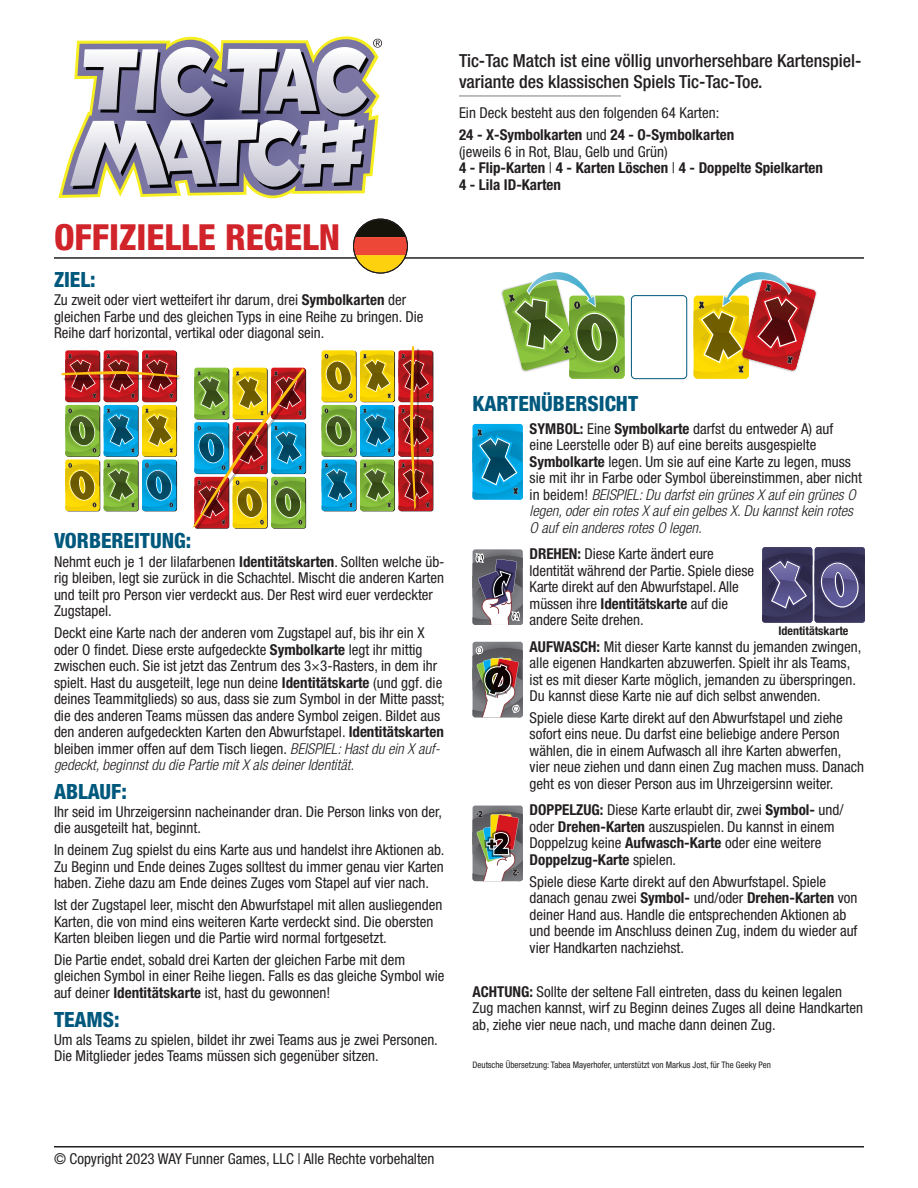
<style>
.page{position:relative;width:918px;height:1188px;background:#fff}
.page>*{position:absolute;margin:0;border:0;box-sizing:border-box;transform-origin:0 0}
.t1{font:800 condensed 36px "Helvetica Neue LT Std";color:#d1232a}
.t2{font:800 condensed 21px "Helvetica Neue LT Std";color:#01587d}
.t3{font:500 condensed 18px/21.6px "Helvetica Neue LT Std";color:#231f20}
.t4{font:condensed 15px/16.5px "Helvetica Neue LT Std";color:#231f20}
.t5{font:700 condensed 15px/16.5px "Helvetica Neue LT Std";color:#231f20}
.t6{font:700 condensed 12px "Helvetica Neue LT Std";color:#231f20}
.t7{font:condensed 9px "Helvetica Neue LT Std";color:#231f20}
.s1{font-weight:700}
.s2{font-weight:400}
.s3{font-weight:300;font-style:italic}
</style>
<div class="page">
<hr style="left:54px;top:257px;width:810px;height:2px;background:#231f20">
<img style="left:322px;top:346px;width:111px;height:165px">
<img style="left:192px;top:368px;width:114px;height:162px">
<img style="left:62px;top:350px;width:118px;height:161px">
<div style="left:631px;top:295px;width:56px;height:84px;border:1px solid #01587d;border-radius:4px"></div>
<svg style="left:694px;top:272px;width:122px;height:107px"></svg>
<svg style="left:502px;top:272px;width:123px;height:107px"></svg>
<svg style="left:473px;top:424px;width:50px;height:76px;background:#0f90c1"></svg>
<svg style="left:473px;top:549px;width:50px;height:76px;background:#7b7783"></svg>
<svg style="left:762px;top:547px;width:103px;height:76px;background:#4e4972"></svg>
<svg style="left:473px;top:642px;width:50px;height:75px;background:#827874"></svg>
<svg style="left:473px;top:806px;width:50px;height:75px;background:#8c7c74"></svg>
<svg style="left:58px;top:36px;width:321px;height:162px"></svg>
<svg style="left:70px;top:39px;width:312px;height:153px"></svg>
<hr style="left:54px;top:1146px;width:810px;height:2px;background:#231f20">
<svg style="left:353px;top:219px;width:54px;height:54px"></svg>
<div style="left:353px;top:219px;width:55px;height:55px;border:1px solid #201d1e;border-radius:50%"></div>
<hr style="left:459px;top:95px;width:162px;height:2px;background:#a8a9ad">
<h1 class="t1" style="left:54px;top:215px;width:288px">OFFIZIELLE REGELN</h1>
<h2 class="t2" style="left:54px;top:267px;width:43px">ZIEL:</h2>
<p class="t4" style="left:54px;top:292px;width:371px">Zu zweit oder viert wetteifert ihr darum, drei <span class="s1">Symbolkarten</span> der gleichen Farbe und des gleichen Typs in eine Reihe zu bringen. Die<br>Reihe darf horizontal, vertikal oder diagonal sein.</p>
<p class="t3" style="left:459px;top:49px;width:404px">Tic-Tac Match ist eine völlig unvorhersehbare Kartenspiel&shy;variante des klassischen Spiels Tic-Tac-Toe.</p>
<p class="t4" style="left:459px;top:102px;width:277px;line-height:21.9px">Ein Deck besteht aus den folgenden 64 Karten:<br><span class="s1">24 - X-Symbolkarten</span> und <span class="s1">24 - O-Symbolkarten</span></p>
<p class="t5" style="left:459px;top:143px;width:366px"><span class="s2">(jeweils 6 in Rot, Blau, Gelb und Grün)<br></span>4 - Flip-Karten <span class="s2">|</span> 4 - Karten Löschen <span class="s2">|</span> 4 - Doppelte Spielkarten<br>4 - Lila ID-Karten</p>
<h2 class="t2" style="left:54px;top:528px;width:139px">VORBEREITUNG:</h2>
<p class="t4" style="left:54px;top:553px;width:392px">Nehmt euch je 1 der lilafarbenen <span class="s1">Identitätskarten</span>. Sollten welche üb&shy;rig bleiben, legt sie zurück in die Schachtel. Mischt die anderen Karten und teilt pro Person vier verdeckt aus. Der Rest wird euer verdeckter Zugstapel.</p>
<p class="t4" style="left:54px;top:624px;width:392px">Deckt eine Karte nach der anderen vom Zugstapel auf, bis ihr ein X oder O findet. Diese erste aufgedeckte <span class="s1">Symbolkarte</span> legt ihr mittig zwischen euch. Sie ist jetzt das Zentrum des 3×3-Rasters, in dem ihr spielt. Hast du ausgeteilt, lege nun deine <span class="s1">Identitätskarte</span> (und ggf. die deines Teammitglieds) so aus, dass sie zum Symbol in der Mitte passt; die des anderen Teams müssen das andere Symbol zeigen. Bildet aus den anderen aufgedeckten Karten den Abwurfstapel. <span class="s1">Identitätskarten </span>bleiben immer offen auf dem Tisch liegen. <span class="s3">BEISPIEL: Hast du ein X auf&shy;gedeckt, beginnst du die Partie mit X als deiner Identität.</span></p>
<h2 class="t2" style="left:54px;top:778px;width:74px">ABLAUF:</h2>
<p class="t4" style="left:54px;top:803px;width:390px">Ihr seid im Uhrzeigersinn nacheinander dran. Die Person links von der, die ausgeteilt hat, beginnt.</p>
<p class="t4" style="left:54px;top:842px;width:392px;text-align:justify">In deinem Zug spielst du eins Karte aus und handelst ihre Aktionen ab.<br>Zu Beginn und Ende deines Zuges solltest du immer genau vier Karten haben. Ziehe dazu am Ende deines Zuges vom Stapel auf vier nach.</p>
<p class="t4" style="left:54px;top:896px;width:390px">Ist der Zugstapel leer, mischt den Abwurfstapel mit allen ausliegenden<br>Karten, die von mind eins weiteren Karte verdeckt sind. Die obersten<br>Karten bleiben liegen und die Partie wird normal fortgesetzt.</p>
<p class="t4" style="left:54px;top:951px;width:392px">Die Partie endet, sobald drei Karten der gleichen Farbe mit dem gleichen Symbol in einer Reihe liegen. Falls es das gleiche Symbol wie auf deiner <span class="s1">Identitätskarte</span> ist, hast du gewonnen!</p>
<h2 class="t2" style="left:54px;top:1006px;width:67px">TEAMS:</h2>
<p class="t4" style="left:54px;top:1031px;width:385px">Um als Teams zu spielen, bildet ihr zwei Teams aus je zwei Personen.<br>Die Mitglieder jedes Teams müssen sich gegenüber sitzen.</p>
<h2 class="t2" style="left:472px;top:391px;width:167px">KARTENÜBERSICHT</h2>
<p class="t4" style="left:530px;top:420px;width:334px"><span class="s1">SYMBOL:</span> Eine <span class="s1">Symbolkarte</span> darfst du entweder A) auf<br>eine Leerstelle oder B) auf eine bereits ausgespielte <span class="s1">Symbolkarte</span> legen. Um sie auf eine Karte zu legen, muss sie mit ihr in Farbe oder Symbol übereinstimmen, aber nicht in beidem! <span class="s3">BEISPIEL: Du darfst ein grünes X auf ein grünes O legen, oder ein rotes X auf ein gelbes X. Du kannst kein rotes O auf ein anderes rotes O legen.</span></p>
<p class="t4" style="left:530px;top:545px;width:226px"><span class="s1">DREHEN:</span> Diese Karte ändert eure Identität während der Partie. Spiele diese Karte direkt auf den Abwurfstapel. Alle müssen ihre <span class="s1">Identitätskarte</span> auf die andere Seite drehen.</p>
<p class="t4" style="left:530px;top:638px;width:333px"><span class="s1">AUFWASCH:</span> Mit dieser Karte kannst du jemanden zwingen, alle eigenen Handkarten abzuwerfen. Spielt ihr als Teams, ist es mit dieser Karte möglich, jemanden zu überspringen.<br>Du kannst diese Karte nie auf dich selbst anwenden.</p>
<p class="t4" style="left:530px;top:709px;width:336px">Spiele diese Karte direkt auf den Abwurfstapel und ziehe sofort eins neue. Du darfst eine beliebige andere Person wählen, die in einem Aufwasch all ihre Karten abwerfen, vier neue ziehen und dann einen Zug machen muss. Danach geht es von dieser Person aus im Uhrzeigersinn weiter.</p>
<p class="t4" style="left:530px;top:802px;width:315px"><span class="s1">DOPPELZUG:</span> Diese Karte erlaubt dir, zwei <span class="s1">Symbol-</span> und/ oder <span class="s1">Drehen-Karten</span> auszuspielen. Du kannst in einem Doppelzug keine <span class="s1">Aufwasch-Karte</span> oder eine weitere <span class="s1">Doppelzug-Karte</span> spielen.</p>
<p class="t4" style="left:530px;top:873px;width:329px">Spiele diese Karte direkt auf den Abwurfstapel. Spiele danach genau zwei <span class="s1">Symbol-</span> und/oder <span class="s1">Drehen-Karten</span> von deiner Hand aus. Handle die entsprechenden Aktionen ab und beende im Anschluss deinen Zug, indem du wieder auf vier Handkarten nachziehst.</p>
<p class="t4" style="left:472px;top:983px;width:392px"><span class="s1">ACHTUNG:</span> Sollte der seltene Fall eintreten, dass du keinen legalen<br>Zug machen kannst, wirf zu Beginn deines Zuges all deine Handkarten ab, ziehe vier neue nach, und mache dann deinen Zug.</p>
<p class="t7" style="left:472px;top:1059px;width:300px">Deutsche Übersetzung: Tabea Mayerhofer, unterstützt von Markus Jost, für The Geeky Pen</p>
<p class="t6" style="left:778px;top:623px;width:72px">Identitätskarte</p>
<p class="t4" style="left:54px;top:1150px;width:382px">© Copyright 2023 WAY Funner Games, LLC | Alle Rechte vorbehalten</p>
</div>
